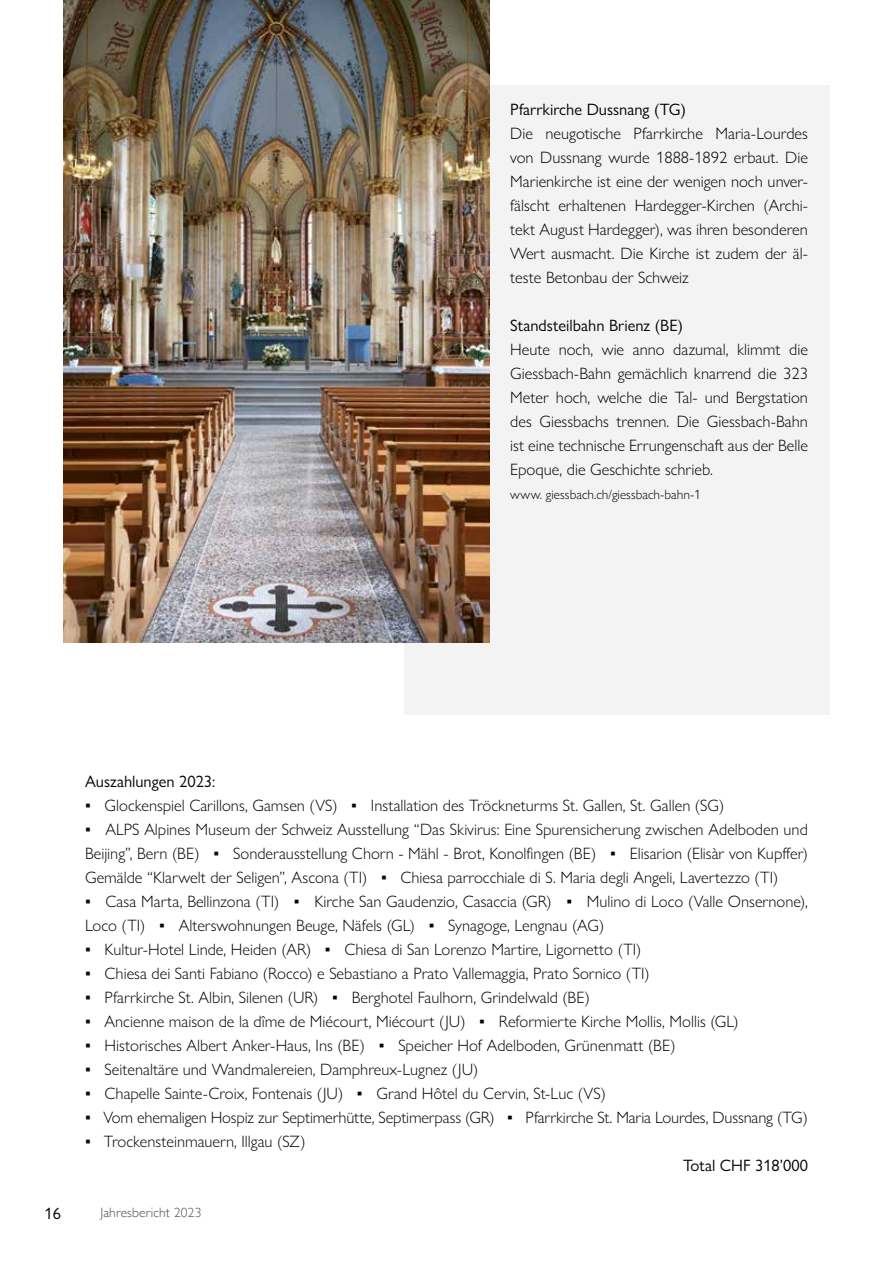
<style>
.page{position:relative;width:893px;height:1263px;background:#fff}
.page>*{position:absolute;margin:0;border:0;box-sizing:border-box;transform-origin:0 0}
.Paragraph{font:300 16.5px/24px "Gill Sans Nova";color:#000;text-align:justify}
.Paragraph-2{font:16.5px "Gill Sans Nova";color:#000}
.Paragraph-3{font:300 13.5px "Gill Sans Nova";color:#000}
.t1{font:300 13.5px "Gill Sans";letter-spacing:.01em;color:#514e44}
</style>
<div class="page">
<div style="left:404px;top:85px;width:425px;height:630px;background:#f3f3f3"></div>
<img style="left:64px;top:0;width:425px;height:643px">
<p class="Paragraph-2" style="left:510px;top:99px;width:177px">Pfarrkirche Dussnang (TG)</p>
<p class="Paragraph" style="left:510px;top:121px;width:299px">Die neugotische Pfarrkirche Maria-Lourdes von Dussnang wurde 1888-1892 erbaut. Die Marienkirche ist eine der wenigen noch unver&shy;fälscht erhaltenen Hardegger-Kirchen (Archi&shy;tekt August Hardegger), was ihren besonderen Wert ausmacht. Die Kirche ist zudem der äl&shy;teste Betonbau der Schweiz</p>
<p class="Paragraph-2" style="left:510px;top:315px;width:174px">Standsteilbahn Brienz (BE)</p>
<p class="Paragraph" style="left:510px;top:337px;width:299px">Heute noch, wie anno dazumal, klimmt die Giessbach-Bahn gemächlich knarrend die 323<br>Meter hoch, welche die Tal- und Bergstation des Giessbachs trennen. Die Giessbach-Bahn ist eine technische Errungenschaft aus der Belle Epoque, die Geschichte schrieb.</p>
<p class="Paragraph-3" style="left:510px;top:486px;width:192px">www. giessbach.ch/giessbach-bahn-1</p>
<p class="Paragraph-2" style="left:85px;top:771px;width:132px">Auszahlungen 2023:</p>
<p class="Paragraph" style="left:85px;top:793px;width:641px">▪ Glockenspiel Carillons, Gamsen (VS) ▪ Installation des Tröckneturms St. Gallen, St. Gallen (SG)</p>
<p class="Paragraph" style="left:85px;top:817px;width:724px">▪ ALPS Alpines Museum der Schweiz Ausstellung “Das Skivirus: Eine Spurensicherung zwischen Adelboden und Beijing”, Bern (BE) ▪ Sonderausstellung Chorn - Mähl - Brot, Konolfingen (BE) ▪ Elisarion (Elisàr von Kupffer)<br>Gemälde “Klarwelt der Seligen”, Ascona (TI) ▪ Chiesa parrocchiale di S. Maria degli Angeli, Lavertezzo (TI)</p>
<p class="Paragraph" style="left:85px;top:889px;width:724px">▪ Casa Marta, Bellinzona (TI) ▪ Kirche San Gaudenzio, Casaccia (GR) ▪ Mulino di Loco (Valle Onsernone),<br>Loco (TI) ▪ Alterswohnungen Beuge, Näfels (GL) ▪ Synagoge, Lengnau (AG)</p>
<p class="Paragraph" style="left:85px;top:937px;width:558px">▪ Kultur-Hotel Linde, Heiden (AR) ▪ Chiesa di San Lorenzo Martire, Ligornetto (TI)</p>
<p class="Paragraph" style="left:85px;top:961px;width:566px">▪ Chiesa dei Santi Fabiano (Rocco) e Sebastiano a Prato Vallemaggia, Prato Sornico (TI)</p>
<p class="Paragraph" style="left:85px;top:985px;width:506px">▪ Pfarrkirche St. Albin, Silenen (UR) ▪ Berghotel Faulhorn, Grindelwald (BE)</p>
<p class="Paragraph" style="left:85px;top:1009px;width:655px">▪ Ancienne maison de la dîme de Miécourt, Miécourt (JU) ▪ Reformierte Kirche Mollis, Mollis (GL)</p>
<p class="Paragraph" style="left:85px;top:1033px;width:592px">▪ Historisches Albert Anker-Haus, Ins (BE) ▪ Speicher Hof Adelboden, Grünenmatt (BE)</p>
<p class="Paragraph" style="left:85px;top:1057px;width:395px">▪ Seitenaltäre und Wandmalereien, Damphreux-Lugnez (JU)</p>
<p class="Paragraph" style="left:85px;top:1081px;width:522px">▪ Chapelle Sainte-Croix, Fontenais (JU) ▪ Grand Hôtel du Cervin, St-Luc (VS)</p>
<p class="Paragraph" style="left:85px;top:1105px;width:724px">▪ Vom ehemaligen Hospiz zur Septimerhütte, Septimerpass (GR) ▪ Pfarrkirche St. Maria Lourdes, Dussnang (TG)</p>
<p class="Paragraph" style="left:85px;top:1129px;width:222px">▪ Trockensteinmauern, Illgau (SZ)</p>
<p class="Paragraph-2" style="left:683px;top:1155px;width:126px">Total CHF 318’000</p>
<p class="Paragraph-2" style="left:44px;top:1203px;width:18px">16</p>
<p class="t1" style="left:100px;top:1202px;width:103px">Jahresbericht 2023</p>
</div>
